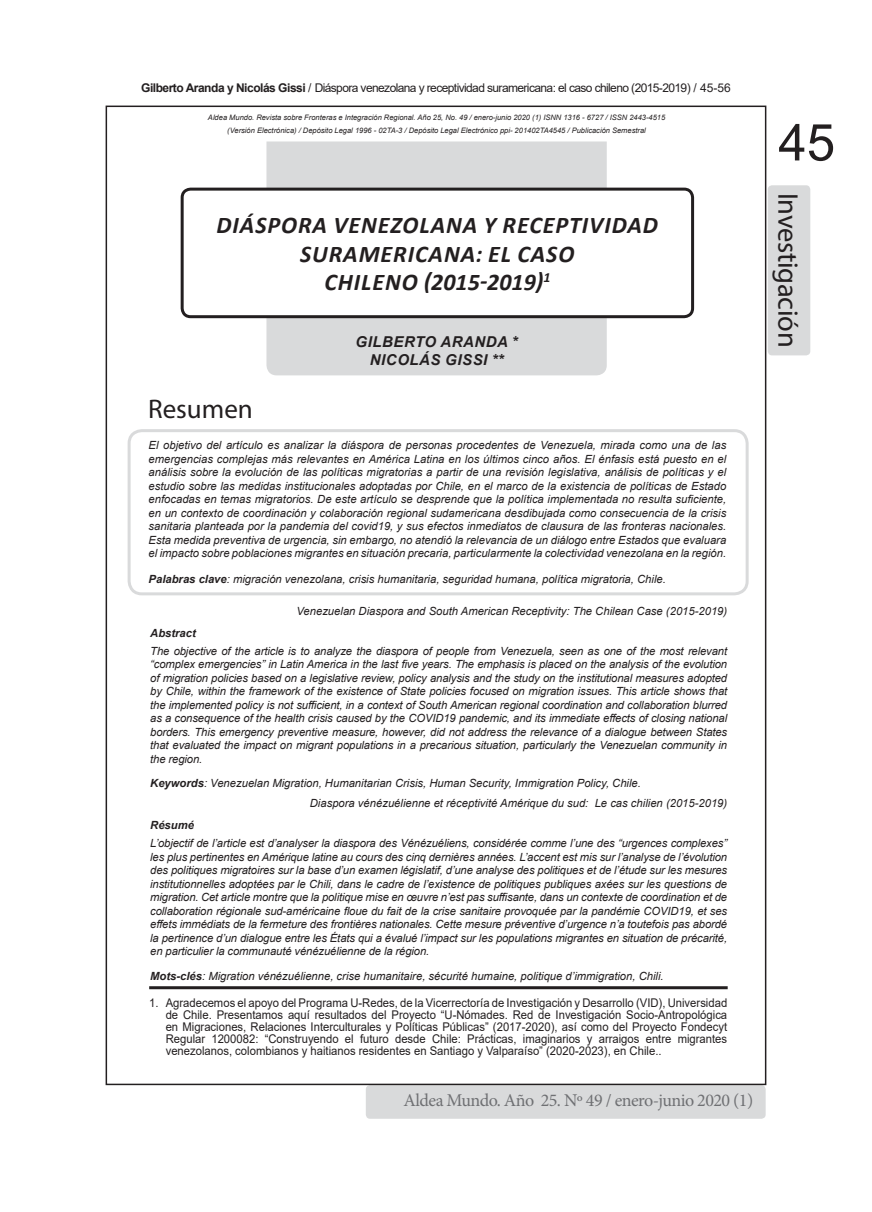
<style>
.page{position:relative;width:872px;height:1212px;background:#fff}
.page>*{position:absolute;margin:0;border:0;box-sizing:border-box;transform-origin:0 0}
.t1{font:51px "Arial";color:#231f20}
.t2{font:28.5px "Myriad Pro";letter-spacing:-.01em;color:#231f20}
.t3{font:27px "Myriad Pro";color:#231f20}
.t4{font:italic 700 24px/28.5px "Calibri";letter-spacing:.04em;color:#231f20;text-align:center}
.t5{font:18px "Minion Pro";letter-spacing:-.03em;color:#6f7073}
.t6{font:italic 700 15px/18px "Arial";letter-spacing:.035em;color:#231f20;text-align:center}
.t7{font:12px/12px "Arial";letter-spacing:-.05em;color:#231f20;text-align:justify;scale:.94 1}
.t8{font:12px "Arial";letter-spacing:-.05em;color:#231f20}
.t9{font:italic 11.25px/13.5px "Arial";color:#231f20;text-align:justify}
.t10{font:italic 700 11.25px "Arial";color:#231f20}
.t11{font:italic 7.5px/13.5px "Arial";color:#231f20;text-align:center}
.s1{font-weight:700}
</style>
<div class="page">
<div style="left:366px;top:1085px;width:399px;height:34px;background:#d9dadb;border-radius:4px"></div>
<div style="left:266px;top:141px;width:341px;height:234px;background:#d9dadb"></div>
<div style="left:767px;top:185px;width:43px;height:170px;background:#d9dadb;border-radius:4px"></div>
<div style="left:182px;top:189px;width:510px;height:128px;background:#fff;border-radius:9px"></div>
<div style="left:181px;top:188px;width:513px;height:130px;border:3px solid #231f20;border-radius:9px"></div>
<div style="left:128px;top:429px;width:620px;height:166px;border:3px solid #d9dadb;border-radius:13px"></div>
<hr style="left:149px;top:986px;width:578px;height:3px;background:#231f20">
<p class="t8" style="left:141px;top:79px;width:591px"><span class="s1">Gilberto Aranda y Nicolás Gissi</span> / Diáspora venezolana y receptividad suramericana: el caso chileno (2015-2019) / 45-56</p>
<p class="t11" style="left:208px;top:110px;width:459px">Aldea Mundo. Revista sobre Fronteras e Integración Regional. Año 25, No. 49 / enero-junio 2020 (1) ISNN 1316 - 6727 / ISSN 2443-4515 (Versión Electrónica) / Depósito Legal 1996 - 02TA-3 / Depósito Legal Electrónico ppi- 201402TA4545 / Publicación Semestral</p>
<h3 class="t4" style="left:216px;top:210px;width:443px">DIÁSPORA VENEZOLANA Y RECEPTIVIDAD<br>SURAMERICANA: EL CASO<br>CHILENO (2015-2019)<sup>1</sup></h3>
<h3 class="t6" style="left:356px;top:333px;width:164px">GILBERTO ARANDA *<br>NICOLÁS GISSI **</h3>
<h3 class="t3" style="left:148px;top:392px;width:106px">Resumen</h3>
<p class="t9" style="left:149px;top:439px;width:579px">El objetivo del artículo es analizar la diáspora de personas procedentes de Venezuela, mirada como una de las emergencias complejas más relevantes en América Latina en los últimos cinco años. El énfasis está puesto en el análisis sobre la evolución de las políticas migratorias a partir de una revisión legislativa, análisis de políticas y el estudio sobre las medidas institucionales adoptadas por Chile, en el marco de la existencia de políticas de Estado enfocadas en temas migratorios. De este artículo se desprende que la política implementada no resulta suficiente, en un contexto de coordinación y colaboración regional sudamericana desdibujada como consecuencia de la crisis sanitaria planteada por la pandemia del covid19, y sus efectos inmediatos de clausura de las fronteras nacionales.<br>Esta medida preventiva de urgencia, sin embargo, no atendió la relevancia de un diálogo entre Estados que evaluara el impacto sobre poblaciones migrantes en situación precaria, particularmente la colectividad venezolana en la región.</p>
<p class="t9" style="left:149px;top:573px;width:519px"><span class="s1">Palabras clave</span>: migración venezolana, crisis humanitaria, seguridad humana, política migratoria, Chile.</p>
<p class="t9" style="left:296px;top:605px;width:432px">Venezuelan Diaspora and South American Receptivity: The Chilean Case (2015-2019)</p>
<p class="t10" style="left:150px;top:625px;width:47px">Abstract</p>
<p class="t9" style="left:150px;top:644px;width:578px">The objective of the article is to analyze the diaspora of people from Venezuela, seen as one of the most relevant “complex emergencies” in Latin America in the last five years. The emphasis is placed on the analysis of the evolution of migration policies based on a legislative review, policy analysis and the study on the institutional measures adopted by Chile, within the framework of the existence of State policies focused on migration issues. This article shows that the implemented policy is not sufficient, in a context of South American regional coordination and collaboration blurred as a consequence of the health crisis caused by the COVID19 pandemic, and its immediate effects of closing national borders. This emergency preventive measure, however, did not address the relevance of a dialogue between States that evaluated the impact on migrant populations in a precarious situation, particularly the Venezuelan community in the region.</p>
<p class="t9" style="left:310px;top:774px;width:419px;line-height:19.5px;text-indent:-160px"><span class="s1">Keywords</span>: Venezuelan Migration, Humanitarian Crisis, Human Security, Immigration Policy, Chile.<br>Diaspora vénézuélienne et réceptivité Amérique du sud: Le cas chilien (2015-2019)</p>
<p class="t10" style="left:150px;top:818px;width:45px">Résumé</p>
<p class="t9" style="left:150px;top:836px;width:578px">L’objectif de l’article est d’analyser la diaspora des Vénézuéliens, considérée comme l’une des “urgences complexes” les plus pertinentes en Amérique latine au cours des cinq dernières années. L’accent est mis sur l’analyse de l’évolution des politiques migratoires sur la base d’un examen législatif, d’une analyse des politiques et de l’étude sur les mesures institutionnelles adoptées par le Chili, dans le cadre de l’existence de politiques publiques axées sur les questions de migration. Cet article montre que la politique mise en œuvre n’est pas suffisante, dans un contexte de coordination et de collaboration régionale sud-américaine floue du fait de la crise sanitaire provoquée par la pandémie COVID19, et ses effets immédiats de la fermeture des frontières nationales. Cette mesure préventive d’urgence n’a toutefois pas abordé la pertinence d’un dialogue entre les États qui a évalué l’impact sur les populations migrantes en situation de précarité, en particulier la communauté vénézuélienne de la région.</p>
<p class="t9" style="left:150px;top:969px;width:515px"><span class="s1">Mots-clés</span>: Migration vénézuélienne, crise humanitaire, sécurité humaine, politique d’immigration, Chili.</p>
<p class="t7" style="left:166px;top:996px;width:599px;text-indent:-16px">1. Agradecemos el apoyo del Programa U-Redes, de la Vicerrectoría de Investigación y Desarrollo (VID), Universidad de Chile. Presentamos aquí resultados del Proyecto “U-Nómades. Red de Investigación Socio-Antropológica en Migraciones, Relaciones Interculturales y Políticas Públicas” (2017-2020), así como del Proyecto Fondecyt Regular 1200082: “Construyendo el futuro desde Chile: Prácticas, imaginarios y arraigos entre migrantes venezolanos, colombianos y haitianos residentes en Santiago y Valparaíso” (2020-2023), en Chile..</p>
<h3 class="t5" style="left:403px;top:1088px;width:351px">Aldea Mundo. Año 25. Nº 49 / enero-junio 2020 (1)</h3>
<h1 class="t1" style="left:778px;top:107px;width:58px">45</h1>
<h2 class="t2" style="left:805px;top:193px;width:156px;rotate:90deg">Investigación</h2>
</div>
